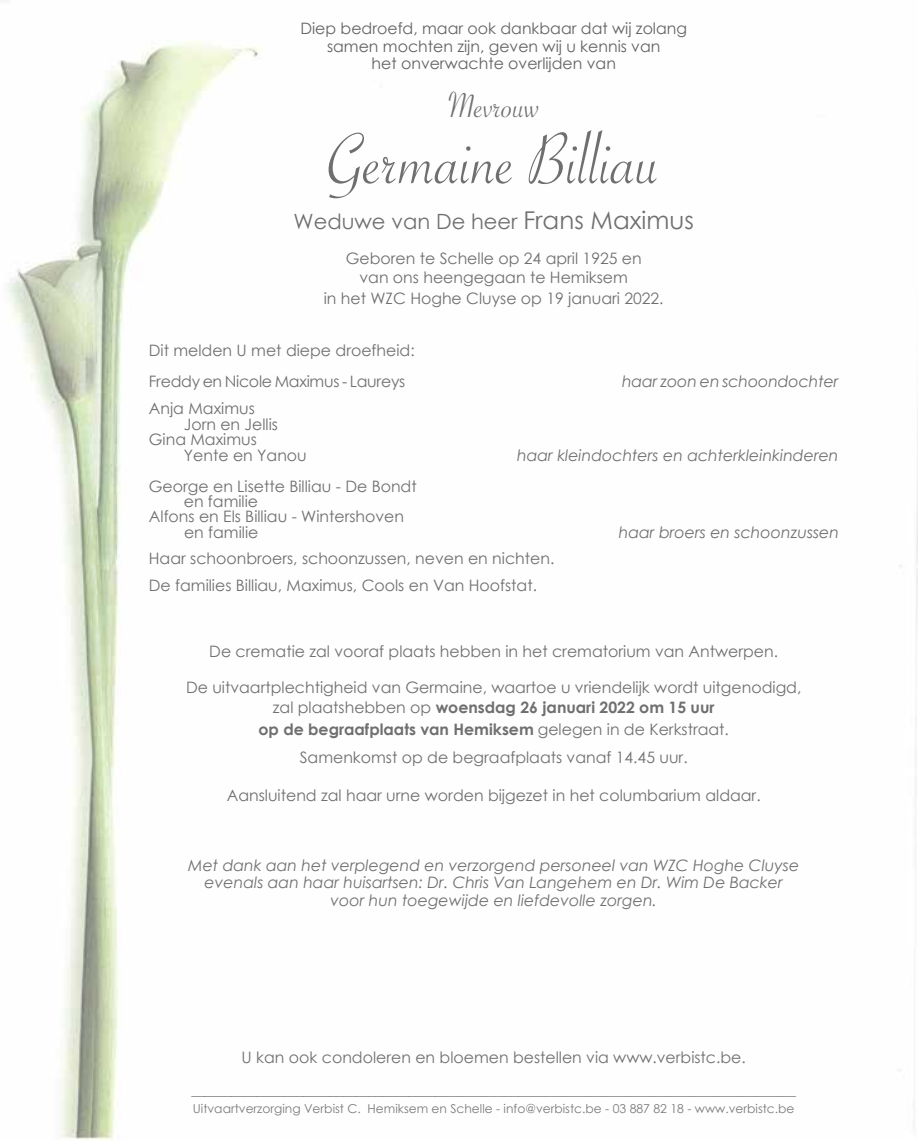
<style>
.page{position:relative;width:918px;height:1141px;background:#fff}
.page>*{position:absolute;margin:0;border:0;box-sizing:border-box;transform-origin:0 0}
.t1{font:77px "Savoye Let Plain";color:#706f6f}
.t2{font:38.5px "Savoye Let Plain";color:#706f6f}
.t3{font:21px "Century Gothic";color:#706f6f}
.t4{font:15.75px/19.2px "Century Gothic";color:#706f6f;text-align:center}
.t5{font:italic 15.75px/17.5px "Century Gothic";color:#706f6f;text-align:center}
.t6{font:15.75px/17.5px "Century Gothic";color:#646363;text-align:center}
.t7{font:12.25px "Century Gothic";color:#7c7b7b}
.s1{font-size:24.5px}
.s2{font-weight:700}
.s3{font-size:14px}
.s4{color:#7c7b7b}
</style>
<div class="page">
<img style="left:7px;top:41px;width:911px;height:1100px">
<p class="t6" style="left:300px;top:20px;width:388px">Diep bedroefd, maar ook dankbaar dat wij zolang samen mochten zijn, geven wij u kennis van<br>het onverwachte overlijden van</p>
<h2 class="t2" style="left:448px;top:81px;width:94px">Mevrouw</h2>
<h1 class="t1" style="left:327px;top:109px;width:334px">Germaine Billiau</h1>
<h3 class="t3" style="left:293px;top:206px;width:402px">Weduwe van De heer <span class="s1">Frans Maximus</span></h3>
<p class="t4" style="left:346px;top:248px;width:297px">Geboren te Schelle op 24 april 1925 en van ons heengegaan te Hemiksem</p>
<p class="t4" style="left:324px;top:288px;width:341px">in het WZC Hoghe Cluyse op 19 januari 2022.</p>
<p class="t4" style="left:149px;top:334px;width:267px;line-height:31px;text-align:left">Dit melden U met diepe droefheid:<br>Freddy en Nicole Maximus - Laureys</p>
<p class="t5" style="left:622px;top:372px;width:218px">haar zoon en schoondochter</p>
<p class="t4" style="left:149px;top:399px;width:107px">Anja Maximus</p>
<p class="t4" style="left:184px;top:414px;width:96px">Jorn en Jellis</p>
<p class="t4" style="left:149px;top:429px;width:110px">Gina Maximus</p>
<p class="t4" style="left:184px;top:445px;width:124px">Yente en Yanou</p>
<p class="t5" style="left:517px;top:446px;width:323px">haar kleindochters en achterkleinkinderen</p>
<p class="t4" style="left:149px;top:476px;width:269px">George en Lisette Billiau - De Bondt</p>
<p class="t4" style="left:184px;top:491px;width:76px">en familie</p>
<p class="t4" style="left:149px;top:507px;width:257px">Alfons en Els Billiau - Wintershoven</p>
<p class="t4" style="left:184px;top:522px;width:76px">en familie</p>
<p class="t5" style="left:619px;top:523px;width:222px">haar broers en schoonzussen</p>
<p class="t4" style="left:149px;top:544px;width:407px;line-height:27.8px;text-align:left">Haar schoonbroers, schoonzussen, neven en nichten.<br>De families Billiau, Maximus, Cools en Van Hoofstat.</p>
<p class="t4" style="left:209px;top:641px;width:570px">De crematie zal vooraf plaats hebben in het crematorium van Antwerpen.</p>
<p class="t4" style="left:186px;top:678px;width:617px;line-height:19.8px">De uitvaartplechtigheid van Germaine, waartoe u vriendelijk wordt uitgenodigd, zal plaatshebben op <span class="s2">woensdag 26 januari 2022 om 15 uur</span></p>
<p class="t4" style="left:258px;top:715px;width:472px;line-height:28px"><span class="s2">op de begraafplaats van Hemiksem</span> gelegen in de Kerkstraat.<br>Samenkomst op de begraafplaats vanaf 14.45 uur.</p>
<p class="t4" style="left:227px;top:785px;width:535px">Aansluitend zal haar urne worden bijgezet in het columbarium aldaar.</p>
<p class="t5" style="left:188px;top:856px;width:612px">Met dank aan het verplegend en verzorgend personeel van WZC Hoghe Cluyse evenals aan haar huisartsen: Dr. Chris Van Langehem en Dr. Wim De Backer voor hun toegewijde en liefdevolle zorgen.</p>
<p class="t4" style="left:191px;top:1041px;width:606px;line-height:32.2px">U kan ook condoleren en bloemen bestellen via www.verbistc.be. <span class="s3">______________________________________</span><span class="s4">_____________________________________________</span></p>
<p class="t7" style="left:193px;top:1100px;width:603px">Uitvaartverzorging Verbist C. Hemiksem en Schelle - info@verbistc.be - 03 887 82 18 - www.verbistc.be</p>
</div>
